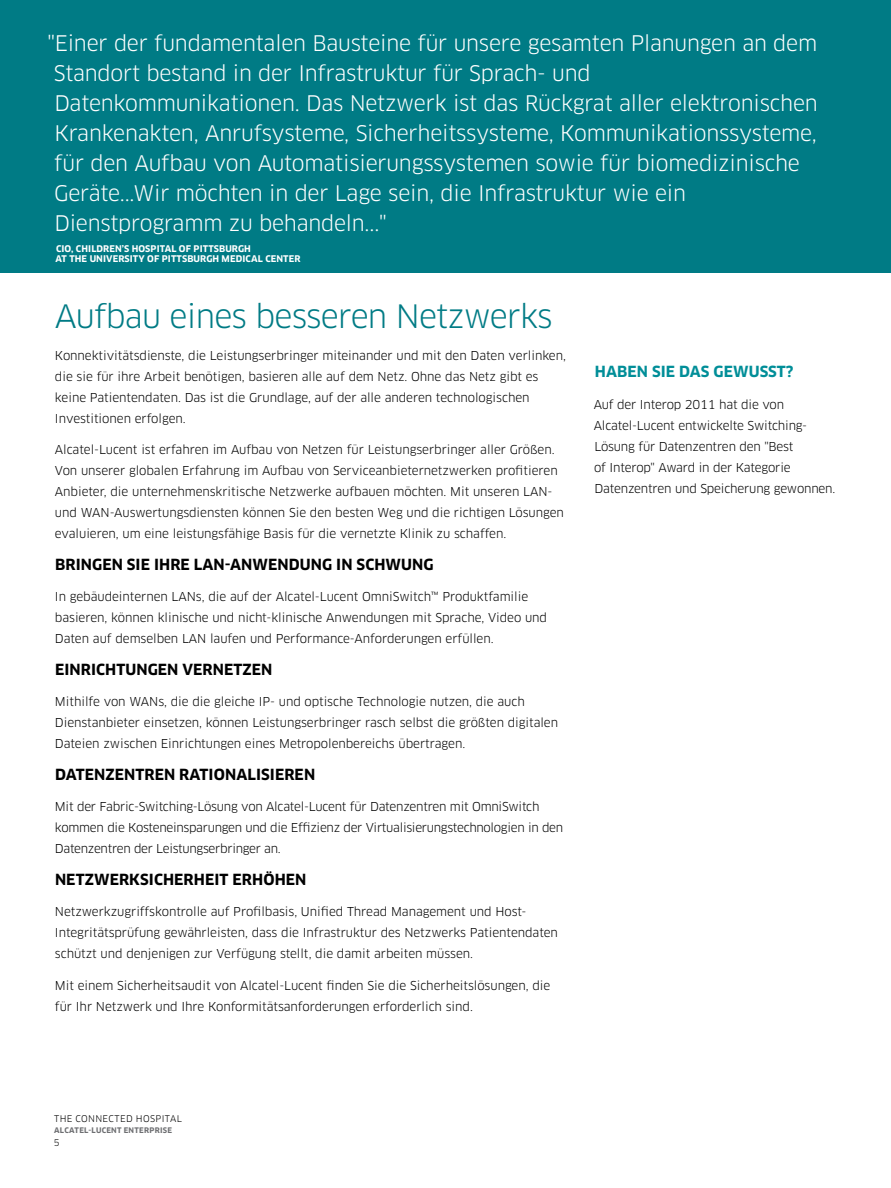
<style>
.page{position:relative;width:891px;height:1188px;background:#fff}
.page>*{position:absolute;margin:0;border:0;box-sizing:border-box;transform-origin:0 0}
.t1{font:31.5px "Clan OT";letter-spacing:-.025em;color:#007b85}
.t2{font:21px/30px "Clan OT";letter-spacing:-.01em;color:#fff}
.t3{font:700 15px "Clan OT";letter-spacing:.005em;color:#000}
.t4{font:700 15px "Clan OT";letter-spacing:.005em;color:#008e98}
.t5{font:12px/21px "Clan OT";letter-spacing:-.005em;color:#000}
.t6{font:12px/21px "Clan OT";letter-spacing:-.025em;color:#000}
.t7{font:700 9px/10.5px "Clan OT";letter-spacing:.01em;color:#fff}
.t8{font:9px "Clan OT";letter-spacing:.04em;color:#000}
.t9{font:700 7.5px "Clan OT";letter-spacing:.035em;color:#6d6e71}
</style>
<div class="page">
<div style="left:0;top:0;width:891px;height:272px;background:#007b85"></div>
<p class="t2" style="left:54px;top:28px;width:765px;text-indent:-6px">"Einer der fundamentalen Bausteine für unsere gesamten Planungen an dem Standort bestand in der I nfrastruktur für Sprach- und Datenkommunikationen. Das Netzwerk ist das Rückgrat aller elektronischen Krankenakten, Anrufsysteme, Sicherheitssysteme, Kommunikationssysteme, für den Aufbau von Automatisierungssystemen sowie für biomedizinische Geräte...Wir möchten in der Lage sein, die I nfrastruktur wie ein Dienstprogramm zu behandeln..."</p>
<p class="t7" style="left:55px;top:243px;width:247px">CIO, CHILDREN’S HOSPITAL OF PITTSBURGH<br>AT THE UNIVERSITY OF PITTSBURGH MEDICAL CENTER</p>
<h1 class="t1" style="left:55px;top:298px;width:499px">Aufbau eines besseren N etzwerks</h1>
<p class="t5" style="left:55px;top:345px;width:513px">Konnektivitätsdienste, die Leistungserbringer miteinander und mit den Daten verlinken, die sie für ihre Arbeit benötigen, basieren alle auf dem Netz. Ohne das Netz gibt es keine Patientendaten. Das ist die Grundlage, auf der alle anderen technologischen<br>I nvestitionen erfolgen.</p>
<p class="t5" style="left:55px;top:439px;width:511px">Alcatel-Lucent ist erfahren im Aufbau von Netzen für Leistungserbringer aller Größen.<br>Von unserer globalen Erfahrung im Aufbau von Serviceanbieternetzwerken profitieren Anbieter, die unternehmenskritische Netzwerke aufbauen möchten. M it unseren LAN - und WAN -Auswertungsdiensten können Sie den besten Weg und die richtigen Lösungen evaluieren, um eine leistungsfähige Basis für die vernetzte Klinik zu schaffen.</p>
<p class="t3" style="left:55px;top:555px;width:150px">BRINGEN SIE I HRE LAN</p>
<p class="t3" style="left:225px;top:555px;width:210px">-ANWENDUNG IN SCHWUNG</p>
<p class="t5" style="left:55px;top:586px;width:494px">I n gebäudeinternen LANs, die auf der Alcatel-Lucent OmniSwitch™ Produktfamilie basieren, können klinische und nicht-klinische Anwendungen mit Sprache, Video und<br>Daten auf demselben LAN laufen und Performance-Anforderungen erfüllen.</p>
<p class="t3" style="left:55px;top:660px;width:219px">EINRICHTUNGEN VERNETZEN</p>
<p class="t5" style="left:55px;top:691px;width:505px">M ithilfe von WANs, die die gleiche I P- und optische Technologie nutzen, die auch<br>Dienstanbieter einsetzen, können Leistungserbringer rasch selbst die größten digitalen<br>Dateien zwischen Einrichtungen eines Metropolenbereichs übertragen.</p>
<p class="t3" style="left:55px;top:765px;width:262px">DATENZENTREN RATIONALISIEREN</p>
<p class="t6" style="left:55px;top:796px;width:510px">M it der Fabric-Switching-Lösung von Alcatel-Lucent für Datenzentren mit OmniSwitch kommen die Kosteneinsparungen und die Effizienz der Virtualisierungstechnologien in den<br>Datenzentren der Leistungserbringer an.</p>
<p class="t3" style="left:55px;top:870px;width:253px">NETZWERKSICHERHEIT ERHÖHEN</p>
<p class="t5" style="left:55px;top:901px;width:505px">Netzwerkzugriffskontrolle auf Profilbasis, U nified Thread M anagement und Host-<br>I ntegritätsprüfung gewährleisten, dass die I nfrastruktur des N etzwerks Patientendaten schützt und denjenigen zur Verfügung stellt, die damit arbeiten müssen.</p>
<p class="t5" style="left:55px;top:975px;width:497px">M it einem Sicherheitsaudit von Alcatel-Lucent finden Sie die Sicherheitslösungen, die für I hr Netzwerk und I hre Konformitätsanforderungen erforderlich sind.</p>
<p class="t4" style="left:595px;top:363px;width:200px">HABEN SIE DAS GEWUSST?</p>
<p class="t5" style="left:594px;top:394px;width:243px">Auf der I nterop 2011 hat die von Alcatel-Lucent entwickelte Switching-Lösung für Datenzentren den "Best<br>of I nterop" Award in der Kategorie Datenzentren und Speicherung gewonnen.</p>
<p class="t8" style="left:54px;top:1113px;width:127px">the connected hospital</p>
<p class="t9" style="left:54px;top:1126px;width:120px">ALCATEL-LUCENT ENTERPRISE</p>
<p class="t8" style="left:54px;top:1138px;width:7px">5</p>
</div>
